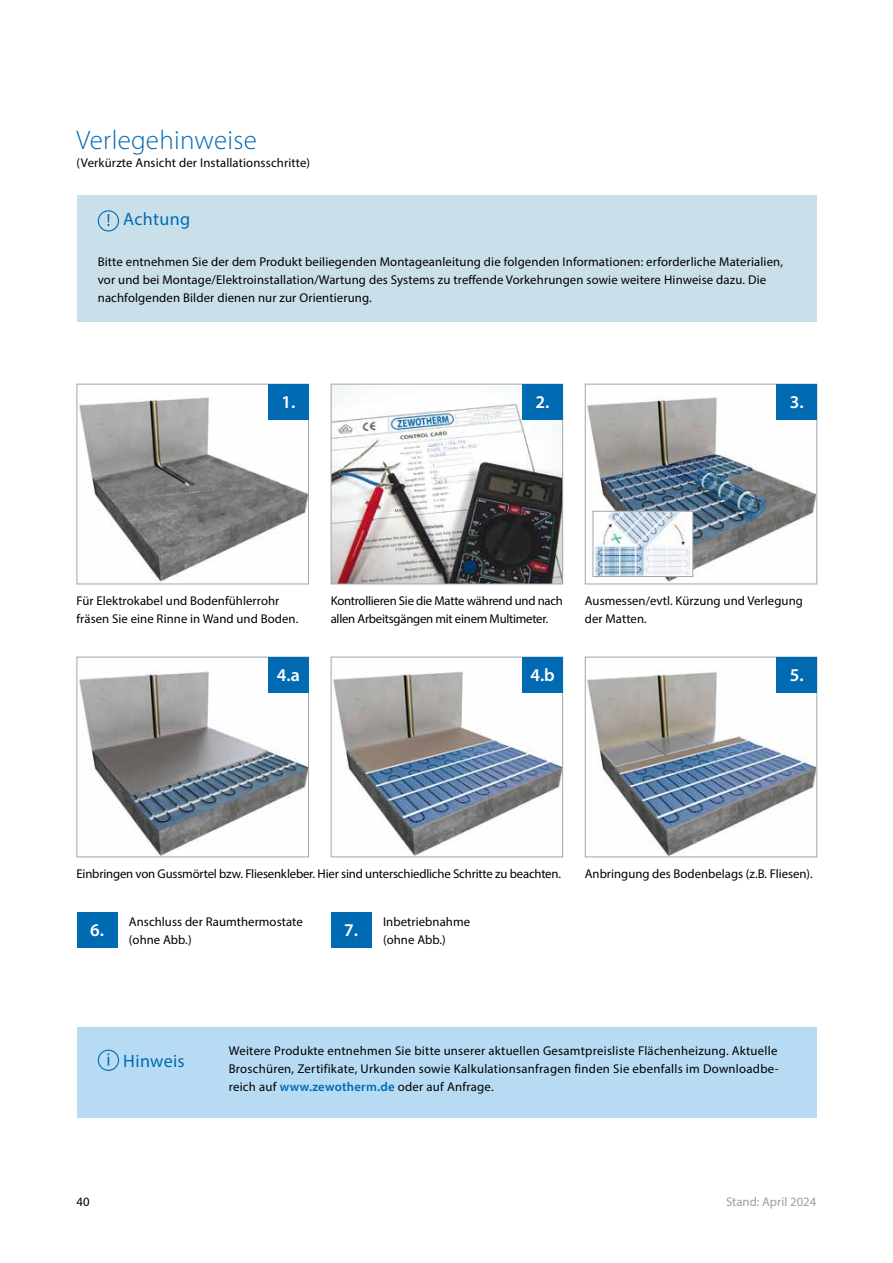
<style>
.page{position:relative;width:893px;height:1263px;background:#fff}
.page>*{position:absolute;margin:0;border:0;box-sizing:border-box;transform-origin:0 0}
.t1{font:300 27px "Myriad Pro";letter-spacing:.01em;color:#006ab3}
.t2{font:600 18px "Myriad Pro";color:#fff}
.t3{font:18px "Myriad Pro";letter-spacing:.02em;color:#006ab3}
.t4{font:12.75px/18px "Myriad Pro";letter-spacing:.005em;color:#000}
.t5{font:12.75px "Myriad Pro";letter-spacing:-.015em;color:#000}
.t6{font:12.75px/18px "Myriad Pro";letter-spacing:-.02em;color:#000}
.t7{font:12.75px "Myriad Pro";color:#9c9e9f}
.s1{font-weight:600;color:#006ab3}
</style>
<div class="page">
<img style="left:79px;top:671px;width:228px;height:184px">
<div style="left:77px;top:657px;width:232px;height:200px;border:1px solid #a0a5a9"></div>
<img style="left:333px;top:671px;width:228px;height:184px">
<div style="left:331px;top:657px;width:232px;height:200px;border:1px solid #a0a5a9"></div>
<img style="left:333px;top:386px;width:228px;height:196px">
<div style="left:331px;top:384px;width:232px;height:200px;border:1px solid #a0a5a9"></div>
<div style="left:522px;top:384px;width:41px;height:35px;background:#006ab3"></div>
<div style="left:522px;top:657px;width:41px;height:35px;background:#006ab3"></div>
<img style="left:79px;top:397px;width:228px;height:185px">
<div style="left:77px;top:384px;width:232px;height:200px;border:1px solid #a0a5a9"></div>
<div style="left:268px;top:384px;width:41px;height:35px;background:#006ab3"></div>
<div style="left:268px;top:657px;width:41px;height:35px;background:#006ab3"></div>
<img style="left:587px;top:397px;width:228px;height:185px">
<div style="left:585px;top:384px;width:232px;height:200px;border:1px solid #a0a5a9"></div>
<img style="left:595px;top:513px;width:96px;height:62px">
<div style="left:593px;top:511px;width:100px;height:66px;border:1px solid #a0a5a9"></div>
<div style="left:776px;top:384px;width:41px;height:35px;background:#006ab3"></div>
<img style="left:587px;top:671px;width:228px;height:184px">
<div style="left:585px;top:657px;width:232px;height:200px;border:1px solid #a0a5a9"></div>
<div style="left:776px;top:657px;width:41px;height:35px;background:#006ab3"></div>
<div style="left:77px;top:912px;width:40px;height:35px;background:#006ab3"></div>
<div style="left:331px;top:912px;width:41px;height:35px;background:#006ab3"></div>
<div style="left:77px;top:195px;width:739px;height:127px;background:#c9e0eb"></div>
<div style="left:98px;top:210px;width:21px;height:22px;border:1px solid #006ab3;border-radius:50%"></div>
<svg style="left:107px;top:214px;width:2px;height:12px"></svg>
<div style="left:77px;top:1027px;width:739px;height:90px;background:#b7dbf3"></div>
<svg style="left:107px;top:1053px;width:2px;height:12px"></svg>
<div style="left:98px;top:1049px;width:21px;height:22px;border:1px solid #006ab3;border-radius:50%"></div>
<h1 class="t1" style="left:77px;top:123px;width:182px">Verlegehinweise</h1>
<p class="t4" style="left:77px;top:153px;width:235px">(Verkürzte Ansicht der Installationsschritte)</p>
<h2 class="t3" style="left:123px;top:208px;width:68px">Achtung</h2>
<p class="t4" style="left:98px;top:252px;width:687px">Bitte entnehmen Sie der dem Produkt beiliegenden Montageanleitung die folgenden Informationen: erforderliche Materialien, vor und bei Montage/Elektroinstallation/Wartung des Systems zu treffende Vorkehrungen sowie weitere Hinweise dazu. Die nachfolgenden Bilder dienen nur zur Orientierung.</p>
<h2 class="t2" style="left:281px;top:391px;width:15px">1.</h2>
<h2 class="t2" style="left:536px;top:391px;width:15px">2.</h2>
<h2 class="t2" style="left:790px;top:391px;width:15px">3.</h2>
<p class="t4" style="left:77px;top:591px;width:223px">Für Elektrokabel und Bodenfühlerrohr fräsen Sie eine Rinne in Wand und Boden.</p>
<h2 class="t2" style="left:277px;top:663px;width:25px">4.a</h2>
<p class="t6" style="left:331px;top:591px;width:234px">Kontrollieren Sie die Matte während und nach allen Arbeitsgängen mit einem Multimeter.</p>
<p class="t4" style="left:585px;top:591px;width:220px">Ausmessen/evtl. Kürzung und Verlegung der Matten.</p>
<h2 class="t2" style="left:530px;top:663px;width:26px">4.b</h2>
<h2 class="t2" style="left:790px;top:663px;width:15px">5.</h2>
<p class="t5" style="left:77px;top:866px;width:486px">Einbringen von Gussmörtel bzw. Fliesenkleber. Hier sind unterschiedliche Schritte zu beachten.</p>
<h2 class="t2" style="left:90px;top:919px;width:15px">6.</h2>
<p class="t4" style="left:129px;top:912px;width:175px">Anschluss der Raumthermostate (ohne Abb.)</p>
<h2 class="t2" style="left:344px;top:919px;width:15px">7.</h2>
<p class="t4" style="left:383px;top:912px;width:89px">Inbetriebnahme (ohne Abb.)</p>
<p class="t4" style="left:585px;top:864px;width:230px">Anbringung des Bodenbelags (z.B. Fliesen).</p>
<h2 class="t3" style="left:123px;top:1049px;width:63px">Hinweis</h2>
<p class="t4" style="left:229px;top:1042px;width:551px;text-align:justify">Weitere Produkte entnehmen Sie bitte unserer aktuellen Gesamtpreisliste Flächenheizung. Aktuelle Broschüren, Zertifikate, Urkunden sowie Kalkulationsanfragen finden Sie ebenfalls im Downloadbe&shy;reich auf <span class="s1">www.zewotherm.de</span> oder auf Anfrage.</p>
<p class="t4" style="left:77px;top:1193px;width:15px">40</p>
<p class="t7" style="left:726px;top:1194px;width:92px">Stand: April 2024</p>
</div>
